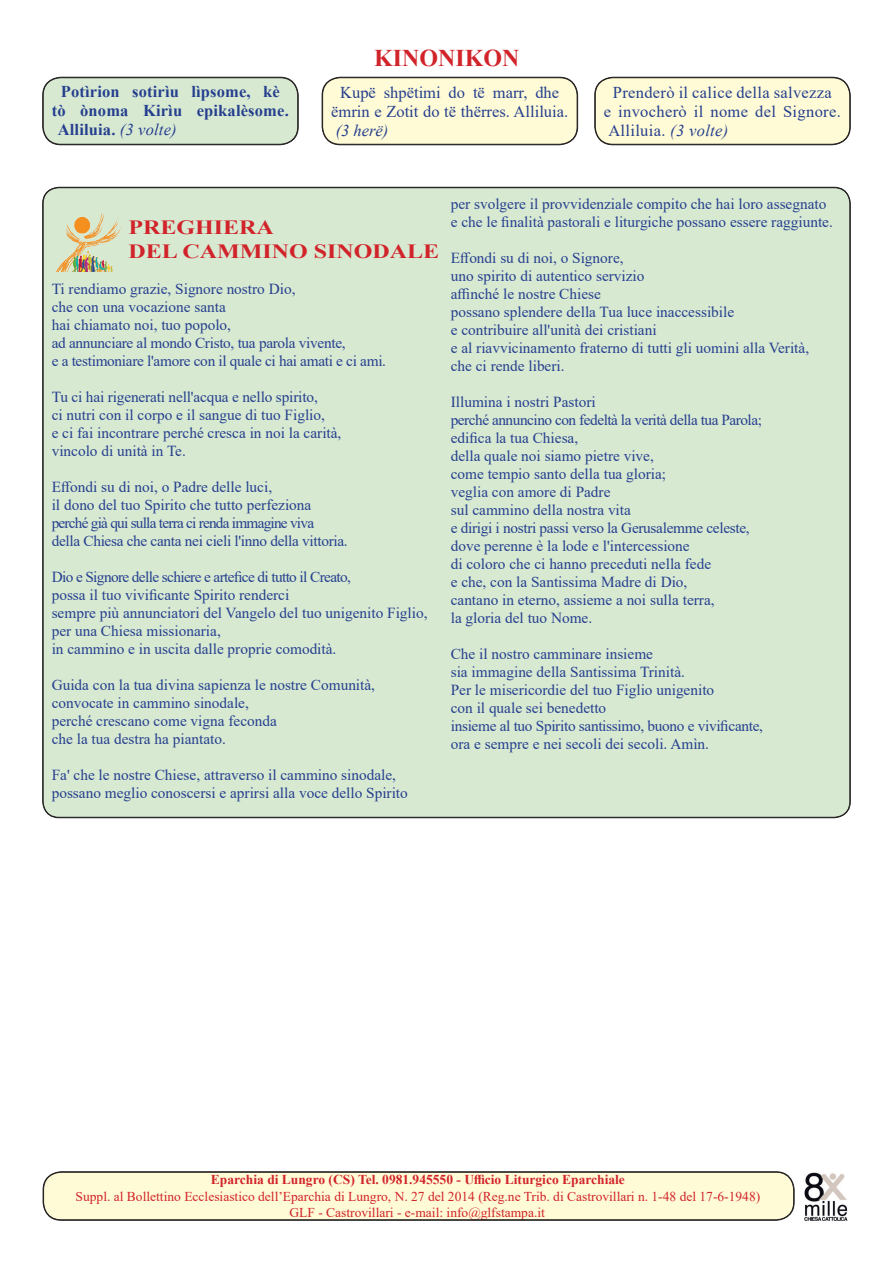
<style>
.page{position:relative;width:893px;height:1263px;background:#fff}
.page>*{position:absolute;margin:0;border:0;box-sizing:border-box;transform-origin:0 0}
.t1{font:700 24px "Times New Roman";color:#d1232a}
.t2{font:700 20.1px/24.2px "Times New Roman";color:#d1232a;scale:1.19 1}
.t3{font:16.5px/18.9px "Times New Roman";letter-spacing:.02em;color:#253f8e}
.t4{font:700 16.5px "Times New Roman";letter-spacing:.01em;color:#253f8e}
.t5{font:16.5px/19px "Times New Roman";color:#253f8e;text-align:center}
.t6{font:italic 16.5px "Times New Roman";color:#253f8e}
.t7{font:15.3px/18px "Times New Roman";color:#253f8e}
.t8{font:15.3px/18px "Times New Roman";letter-spacing:-.02em;color:#253f8e}
.t9{font:13.5px/16.2px "Times New Roman";color:#d1232a;text-align:center}
.t10{font:700 13.5px "Times New Roman";color:#d1232a}
.s1{font-weight:400;font-style:italic}
.s2{font-style:italic}
</style>
<div class="page">
<div style="left:43px;top:1172px;width:751px;height:48px;background:#fffbd6;border-radius:18px"></div>
<div style="left:43px;top:1171px;width:751px;height:49px;border:1px solid #231f20;border-radius:18px"></div>
<div style="left:44px;top:1172px;width:750px;height:48px;border:1px solid #231f20;border-radius:18px"></div>
<img style="left:804px;top:1172px;width:44px;height:49px">
<div style="left:43px;top:77px;width:255px;height:68px;background:#d8e9d2;border-radius:18px"></div>
<div style="left:43px;top:77px;width:255px;height:68px;border:1px solid #231f20;border-radius:18px"></div>
<div style="left:43px;top:78px;width:255px;height:66px;border:1px solid #231f20;border-radius:18px"></div>
<div style="left:322px;top:77px;width:255px;height:68px;background:#fffbd6;border-radius:18px"></div>
<div style="left:322px;top:77px;width:256px;height:68px;border:1px solid #231f20;border-radius:18px"></div>
<div style="left:323px;top:78px;width:254px;height:66px;border:1px solid #231f20;border-radius:18px"></div>
<div style="left:595px;top:77px;width:255px;height:68px;background:#fffbd6;border-radius:18px"></div>
<div style="left:595px;top:77px;width:255px;height:68px;border:1px solid #231f20;border-radius:18px"></div>
<div style="left:595px;top:78px;width:255px;height:66px;border:1px solid #231f20;border-radius:18px"></div>
<div style="left:43px;top:187px;width:807px;height:630px;background:#d8e9d2;border-radius:16px"></div>
<img style="left:56px;top:212px;width:66px;height:59px">
<p class="t4" style="left:61px;top:80px;width:221px">Potìrion sotirìu lìpsome, kè</p>
<p class="t4" style="left:52px;top:99px;width:239px">tò ònoma Kirìu epikalèsome.</p>
<p class="t4" style="left:58px;top:118px;width:120px">Alliluia. <span class="s1">(3 volte)</span></p>
<h1 class="t1" style="left:374px;top:41px;width:147px">KINONIKON</h1>
<p class="t5" style="left:331px;top:82px;width:239px">Kupë shpëtimi do të marr, dhe ëmrin e Zotit do të thërres. Alliluia.</p>
<p class="t6" style="left:336px;top:119px;width:54px">(3 herë)</p>
<p class="t3" style="left:604px;top:82px;width:239px;text-indent:9px">Prenderò il calice della salvezza e invocherò il nome del Signore.<br>Alliluia. <span class="s2">(3 volte)</span></p>
<h2 class="t2" style="left:128px;top:215px;width:263px">PREGHIERA<br>DEL CAMMINO SINODALE</h2>
<p class="t8" style="left:52px;top:280px;width:336px">Ti rendiamo grazie, Signore nostro Dio,<br>che con una vocazione santa<br>hai chiamato noi, tuo popolo,<br>ad annunciare al mondo Cristo, tua parola vivente,<br>e a testimoniare l'amore con il quale ci hai amati e ci ami.</p>
<p class="t7" style="left:52px;top:388px;width:291px">Tu ci hai rigenerati nell'acqua e nello spirito,<br>ci nutri con il corpo e il sangue di tuo Figlio,<br>e ci fai incontrare perché cresca in noi la carità, vincolo di unità in Te.</p>
<p class="t8" style="left:52px;top:478px;width:298px">Effondi su di noi, o Padre delle luci,<br>il dono del tuo Spirito che tutto perfeziona perché già qui sulla terra ci renda immagine viva<br>della Chiesa che canta nei cieli l'inno della vittoria.</p>
<p class="t7" style="left:52px;top:568px;width:377px">Dio e Signore delle schiere e artefice di tutto il Creato,<br>possa il tuo vivificante Spirito renderci<br>sempre più annunciatori del Vangelo del tuo unigenito Figlio, per una Chiesa missionaria,<br>in cammino e in uscita dalle proprie comodità.</p>
<p class="t7" style="left:52px;top:676px;width:325px">Guida con la tua divina sapienza le nostre Comunità, convocate in cammino sinodale,<br>perché crescano come vigna feconda<br>che la tua destra ha piantato.</p>
<p class="t7" style="left:52px;top:766px;width:358px">Fa' che le nostre Chiese, attraverso il cammino sinodale, possano meglio conoscersi e aprirsi alla voce dello Spirito</p>
<p class="t7" style="left:451px;top:194px;width:384px">per svolgere il provvidenziale compito che hai loro assegnato e che le finalità pastorali e liturgiche possano essere raggiunte.</p>
<p class="t7" style="left:451px;top:248px;width:360px">Effondi su di noi, o Signore,<br>uno spirito di autentico servizio<br>affinché le nostre Chiese<br>possano splendere della Tua luce inaccessibile<br>e contribuire all'unità dei cristiani<br>e al riavvicinamento fraterno di tutti gli uomini alla Verità, che ci rende liberi.</p>
<p class="t7" style="left:451px;top:392px;width:313px">Illumina i nostri Pastori<br>perché annuncino con fedeltà la verità della tua Parola; edifica la tua Chiesa,<br>della quale noi siamo pietre vive,<br>come tempio santo della tua gloria;<br>veglia con amore di Padre<br>sul cammino della nostra vita<br>e dirigi i nostri passi verso la Gerusalemme celeste, dove perenne è la lode e l'intercessione<br>di coloro che ci hanno preceduti nella fede<br>e che, con la Santissima Madre di Dio,<br>cantano in eterno, assieme a noi sulla terra,<br>la gloria del tuo Nome.</p>
<p class="t7" style="left:451px;top:644px;width:314px">Che il nostro camminare insieme<br>sia immagine della Santissima Trinità.<br>Per le misericordie del tuo Figlio unigenito<br>con il quale sei benedetto<br>insieme al tuo Spirito santissimo, buono e vivificante, ora e sempre e nei secoli dei secoli. Amìn.</p>
<p class="t10" style="left:211px;top:1170px;width:415px">Eparchia di Lungro (CS) Tel. 0981.945550 - Ufficio Liturgico Eparchiale</p>
<p class="t9" style="left:76px;top:1187px;width:686px">Suppl. al Bollettino Ecclesiastico dell’Eparchia di Lungro, N. 27 del 2014 (Reg.ne Trib. di Castrovillari n. 1-48 del 17-6-1948)<br>GLF - Castrovillari - e-mail: info@glfstampa.it</p>
</div>
